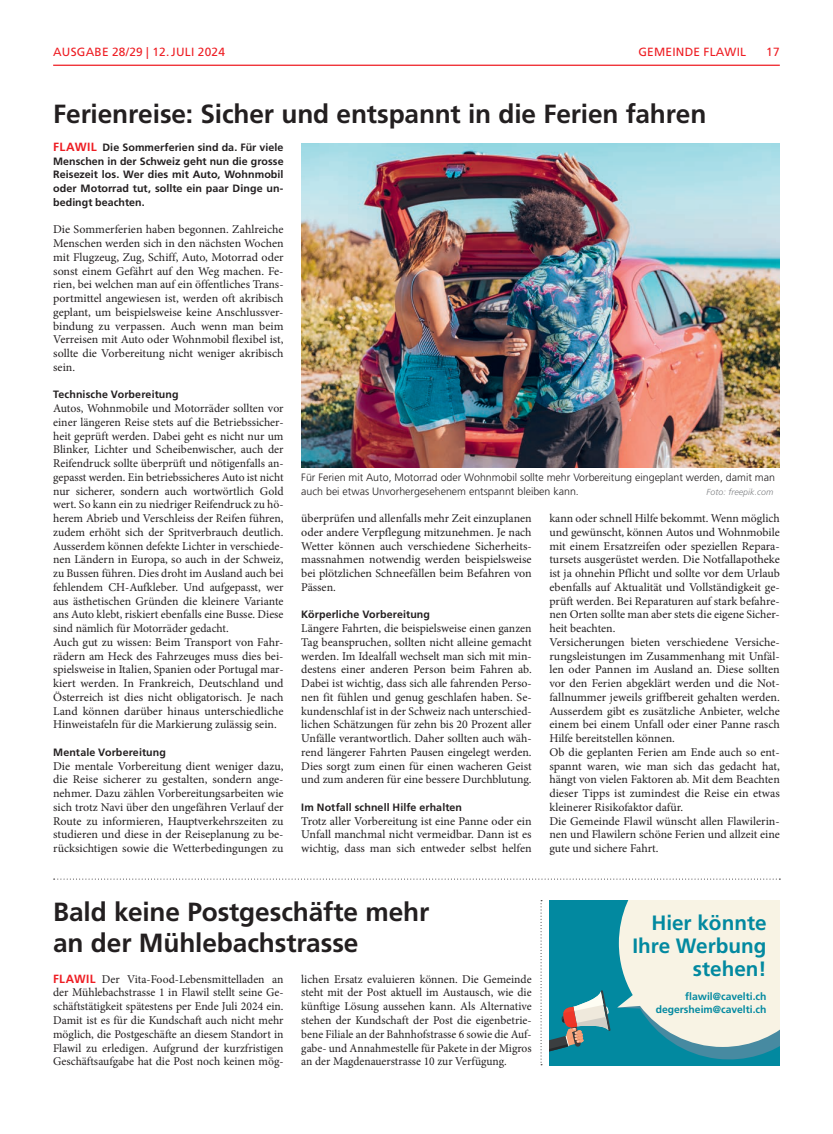
<style>
.page{position:relative;width:833px;height:1134px;background:#fff}
.page>*{position:absolute;margin:0;border:0;box-sizing:border-box;transform-origin:0 0}
.t1{font:700 26.25px/31.2px "Frutiger LT Std";letter-spacing:-.005em;color:#231f20}
.t2{font:700 20.75px/23.4px "Frutiger LT Std";color:#0289a0;text-align:right}
.t3{font:11.88px/13.8px "Minion Pro";color:#231f20;text-align:justify}
.t4{font:11.88px "Frutiger LT Std";letter-spacing:.02em;color:#ee1d23}
.t5{font:700 10.62px/13.8px "Frutiger LT Std";letter-spacing:.01em;color:#231f20;text-align:justify}
.t6{font:300 10.62px/13.8px "Frutiger LT Std";color:#231f20}
.t7{font:700 10.38px/13.9px "Frutiger LT Std";color:#0289a0;text-align:right}
.t8{font:italic 300 8.75px "Frutiger LT Std";letter-spacing:.01em;color:#808285}
.s1{font-size:11.88px;color:#ee1d23}
.s2{font-family:"Frutiger LT Std";font-weight:700;color:#ee1d23}
</style>
<div class="page">
<hr style="left:53px;top:65px;width:727px;height:1px;background:#ee1d23">
<svg style="left:54px;top:878px;width:726px;height:1px"></svg>
<div style="left:549px;top:900px;width:231px;height:165px;background:#0289a0"></div>
<svg style="left:549px;top:990px;width:61px;height:62px"></svg>
<svg style="left:617px;top:900px;width:163px;height:160px;background:#ccded6"></svg>
<svg style="left:540px;top:900px;width:2px;height:165px"></svg>
<img style="left:301px;top:144px;width:479px;height:323px">
<p class="t4" style="left:53px;top:45px;width:18px">AUSGABE</p>
<p class="t4" style="left:112px;top:45px;width:71px">28/29 | 12.JULI</p>
<p class="t4" style="left:198px;top:45px;width:29px">2024</p>
<p class="t4" style="left:638px;top:45px;width:109px">GEMEINDE FLAWIL</p>
<p class="t4" style="left:766px;top:45px;width:15px">17</p>
<h1 class="t1" style="left:53px;top:99px;width:655px">Ferienreise: Sicher und entspannt in die Ferien fahren</h1>
<p class="t5" style="left:53px;top:140px;width:232px"><span class="s1">FLAWIL</span> Die Sommerferien sind da. Für viele Menschen in der Schweiz geht nun die grosse Reisezeit los. Wer dies mit Auto, Wohnmobil oder Motorrad tut, sollte ein paar Dinge un&shy;bedingt beachten.</p>
<p class="t3" style="left:53px;top:223px;width:232px">Die Sommerferien haben begonnen. Zahlreiche Menschen werden sich in den nächsten Wochen mit Flugzeug, Zug, Schiff, Auto, Motorrad oder sonst einem Gefährt auf den Weg machen. Fe&shy;rien, bei welchen man auf ein öffentliches Trans&shy;portmittel angewiesen ist, werden oft akribisch geplant, um beispielsweise keine Anschlussver&shy;bindung zu verpassen. Auch wenn man beim Verreisen mit Auto oder Wohnmobil flexibel ist, sollte die Vorbereitung nicht weniger akribisch sein.</p>
<p class="t5" style="left:53px;top:388px;width:127px">Technische Vorbereitung</p>
<p class="t3" style="left:53px;top:401px;width:232px;text-align:left">Autos, Wohnmobile und Motorräder sollten vor einer längeren Reise stets auf die Betriebssicher&shy;heit geprüft werden. Dabei geht es nicht nur um Blinker, Lichter und Scheibenwischer, auch der Reifendruck sollte überprüft und nötigenfalls an&shy;gepasst werden. Ein betriebssicheres Auto ist nicht nur sicherer, sondern auch wortwörtlich Gold wert. So kann ein zu niedriger Reifendruck zu hö&shy;herem Abrieb und Verschleiss der Reifen führen, zudem erhöht sich der Spritverbrauch deutlich.<br>Ausserdem können defekte Lichter in verschiede&shy;nen Ländern in Europa, so auch in der Schweiz, zu Bussen führen. Dies droht im Ausland auch bei fehlendem CH-Aufkleber. Und aufgepasst, wer aus ästhetischen Gründen die kleinere Variante ans Auto klebt, riskiert ebenfalls eine Busse. Diese sind nämlich für Motorräder gedacht.<br>Auch gut zu wissen: Beim Transport von Fahr&shy;rädern am Heck des Fahrzeuges muss dies bei&shy;spielsweise in Italien, Spanien oder Portugal mar&shy;kiert werden. In Frankreich, Deutschland und Österreich ist dies nicht obligatorisch. Je nach Land können darüber hinaus unterschiedliche Hinweistafeln für die Markierung zulässig sein.</p>
<p class="t5" style="left:53px;top:745px;width:114px">Mentale Vorbereitung</p>
<p class="t3" style="left:53px;top:759px;width:232px">Die mentale Vorbereitung dient weniger dazu, die Reise sicherer zu gestalten, sondern ange&shy;nehmer. Dazu zählen Vorbereitungsarbeiten wie sich trotz Navi über den ungefähren Verlauf der Route zu informieren, Hauptverkehrszeiten zu studieren und diese in der Reiseplanung zu be&shy;rücksichtigen sowie die Wetterbedingungen zu</p>
<p class="t6" style="left:301px;top:470px;width:475px">Für Ferien mit Auto, Motorrad oder Wohnmobil sollte mehr Vorbereitung eingeplant werden, damit man auch bei etwas Unvorhergesehenem entspannt bleiben kann.</p>
<p class="t8" style="left:706px;top:486px;width:69px">Foto: freepik.com</p>
<p class="t3" style="left:301px;top:511px;width:232px">überprüfen und allenfalls mehr Zeit einzuplanen oder andere Verpflegung mitzunehmen. Je nach Wetter können auch verschiedene Sicherheits&shy;massnahmen notwendig werden beispielsweise bei plötzlichen Schneefällen beim Befahren von Pässen.</p>
<p class="t5" style="left:301px;top:608px;width:130px">Körperliche Vorbereitung</p>
<p class="t3" style="left:301px;top:621px;width:232px">Längere Fahrten, die beispielsweise einen ganzen Tag beanspruchen, sollten nicht alleine gemacht werden. Im Idealfall wechselt man sich mit min&shy;destens einer anderen Person beim Fahren ab.<br>Dabei ist wichtig, dass sich alle fahrenden Perso&shy;nen fit fühlen und genug geschlafen haben. Se&shy;kundenschlaf ist in der Schweiz nach unterschied&shy;lichen Schätzungen für zehn bis 20 Prozent aller Unfälle verantwortlich. Daher sollten auch wäh&shy;rend längerer Fahrten Pausen eingelegt werden.<br>Dies sorgt zum einen für einen wacheren Geist und zum anderen für eine bessere Durchblutung.</p>
<p class="t5" style="left:301px;top:800px;width:162px">Im Notfall schnell Hilfe erhalten</p>
<p class="t3" style="left:301px;top:814px;width:232px">Trotz aller Vorbereitung ist eine Panne oder ein Unfall manchmal nicht vermeidbar. Dann ist es wichtig, dass man sich entweder selbst helfen</p>
<p class="t3" style="left:549px;top:511px;width:232px;text-align:left">kann oder schnell Hilfe bekommt. Wenn möglich und gewünscht, können Autos und Wohnmobile mit einem Ersatzreifen oder speziellen Repara&shy;tursets ausgerüstet werden. Die Notfallapotheke ist ja ohnehin Pflicht und sollte vor dem Urlaub ebenfalls auf Aktualität und Vollständigkeit ge&shy;prüft werden. Bei Reparaturen auf stark befahre&shy;nen Orten sollte man aber stets die eigene Sicher&shy;heit beachten.<br>Versicherungen bieten verschiedene Versiche&shy;rungsleistungen im Zusammenhang mit Unfäl&shy;len oder Pannen im Ausland an. Diese sollten vor den Ferien abgeklärt werden und die Not&shy;fallnummer jeweils griffbereit gehalten werden.<br>Ausserdem gibt es zusätzliche Anbieter, welche einem bei einem Unfall oder einer Panne rasch Hilfe bereitstellen können.<br>Ob die geplanten Ferien am Ende auch so ent&shy;spannt waren, wie man sich das gedacht hat, hängt von vielen Faktoren ab. Mit dem Beachten dieser Tipps ist zumindest die Reise ein etwas kleinerer Risikofaktor dafür.<br>Die Gemeinde Flawil wünscht allen Flawilerin&shy;nen und Flawilern schöne Ferien und allzeit eine gute und sichere Fahrt.</p>
<h1 class="t1" style="left:53px;top:896px;width:377px">Bald keine Postgeschäfte mehr an der Mühlebachstrasse</h1>
<p class="t3" style="left:53px;top:972px;width:232px"><span class="s2">FLAWIL</span> Der Vita-Food-Lebensmittelladen an der Mühlebachstrasse 1 in Flawil stellt seine Ge&shy;schäftstätigkeit spätestens per Ende Juli 2024 ein.<br>Damit ist es für die Kundschaft auch nicht mehr möglich, die Postgeschäfte an diesem Standort in Flawil zu erledigen. Aufgrund der kurzfristigen Geschäftsaufgabe hat die Post noch keinen mög-</p>
<p class="t3" style="left:301px;top:972px;width:232px">lichen Ersatz evaluieren können. Die Gemeinde steht mit der Post aktuell im Austausch, wie die künftige Lösung aussehen kann. Als Alternative stehen der Kundschaft der Post die eigenbetrie&shy;bene Filiale an der Bahnhofstrasse 6 sowie die Auf&shy;gabe- und Annahmestelle für Pakete in der Migros an der Magdenauerstrasse 10 zur Verfügung.</p>
<h2 class="t2" style="left:632px;top:911px;width:136px">Hier könnte<br>Ihre Werbung stehen!</h2>
<p class="t7" style="left:655px;top:989px;width:112px">flawil@cavelti.ch degersheim@cavelti.ch</p>
</div>
